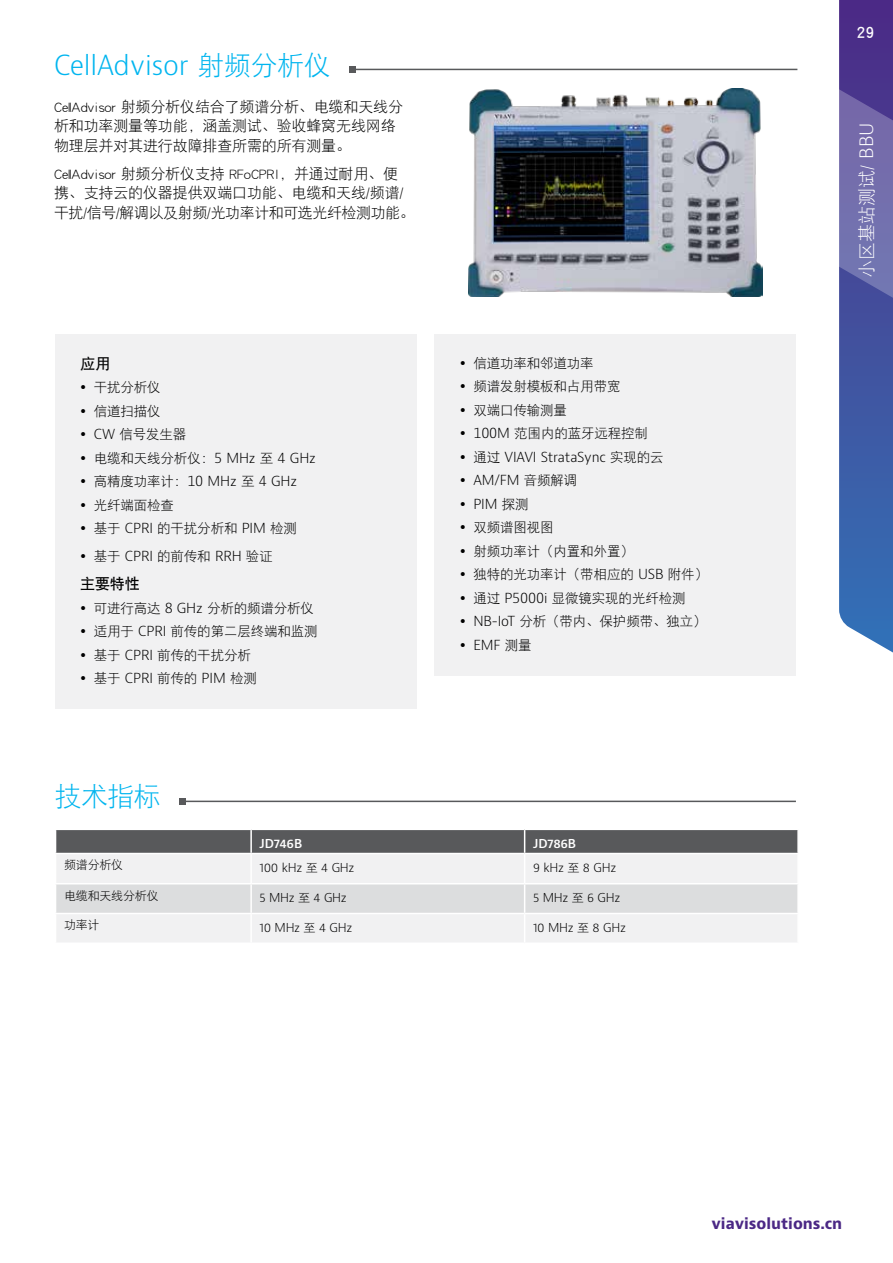
<style>
.page{position:relative;width:893px;height:1263px;background:#fff}
.page>*{position:absolute;margin:0;border:0;box-sizing:border-box;transform-origin:0 0}
.t1{font:300 27px "Bernino Sans";letter-spacing:-.01em;color:#00b5ef}
.t2{font:27px "DFP Hei W3";color:#00b5ef}
.t3{font:18px "DFP Hei W3";color:#fff}
.t4{font:18px "DFP Hei W5";color:#fff}
.t5{font:15px/19.5px "DFP Hei W3";letter-spacing:-.01em;color:#000}
.t6{font:700 15px "Bernino Sans";color:#4b2885}
.t7{font:15px "DFP Hei W7";letter-spacing:-.01em;color:#000}
.t8{font:13.5px/23.5px "DFP Hei W3";letter-spacing:-.01em;color:#000}
.t9{font:300 13.5px/23.5px "Bernino Sans";letter-spacing:-.01em;color:#000}
.t10{font:300 12px "Bernino Sans";letter-spacing:-.025em;color:#000}
.t11{font:12px "DFP Hei W3";letter-spacing:-.015em;color:#000}
.t12{font:600 12px "Bernino Sans";letter-spacing:-.015em;color:#fff}
.s1{font-family:"DFP Hei W3";font-weight:400}
.s2{font-family:"Bernino Sans";font-weight:300}
</style>
<div class="page">
<svg style="left:839px;top:0;width:54px;height:652px;background:#525fa6"></svg>
<hr style="left:353px;top:69px;width:444px;height:1px;background:#58595b">
<svg style="left:350px;top:66px;width:6px;height:6px"></svg>
<div style="left:55px;top:334px;width:361px;height:375px;background:#f1f1f2"></div>
<img style="left:468px;top:88px;width:294px;height:209px">
<div style="left:434px;top:334px;width:362px;height:341px;background:#f1f1f2"></div>
<svg style="left:55px;top:829px;width:743px;height:113px"></svg>
<hr style="left:797px;top:914px;width:2px;height:28px;background:#fff">
<hr style="left:182px;top:801px;width:614px;height:1px;background:#58595b">
<svg style="left:179px;top:798px;width:6px;height:6px"></svg>
<h1 class="t1" style="left:54px;top:48px;width:278px">CellAdvisor <span class="s1">射频分析仪</span></h1>
<p class="t5" style="left:54px;top:96px;width:351px">CellAdvisor 射频分析仪结合了频谱分析、电缆和天线分析和功率测量等功能，涵盖测试、验收蜂窝无线网络物理层并对其进行故障排查所需的所有测量。</p>
<p class="t5" style="left:54px;top:164px;width:362px">CellAdvisor 射频分析仪支持 RFoCPRI，并通过耐用、便携、支持云的仪器提供双端口功能、电缆和天线/频谱/干扰/信号/解调以及射频/光功率计和可选光纤检测功能。</p>
<p class="t7" style="left:80px;top:355px;width:31px">应用</p>
<p class="t8" style="left:94px;top:375px;width:224px">干扰分析仪<br>信道扫描仪<br><span class="s2">CW</span> 信号发生器<br>电缆和天线分析仪：<span class="s2">5 MHz</span> 至 <span class="s2">4 GHz</span></p>
<p class="t9" style="left:94px;top:470px;width:205px"><span class="s1">高精度功率计：</span>10 MHz <span class="s1">至</span> 4 GHz</p>
<p class="t8" style="left:94px;top:493px;width:205px">光纤端面检查<br>基于 <span class="s2">CPRI</span> 的干扰分析和 <span class="s2">PIM</span> 检测</p>
<p class="t8" style="left:94px;top:544px;width:181px">基于 <span class="s2">CPRI</span> 的前传和 <span class="s2">RRH</span> 验证</p>
<p class="t7" style="left:80px;top:576px;width:61px">主要特性</p>
<p class="t8" style="left:94px;top:596px;width:225px">可进行高达 <span class="s2">8 GHz</span> 分析的频谱分析仪适用于 <span class="s2">CPRI</span> 前传的第二层终端和监测基于 <span class="s2">CPRI</span> 前传的干扰分析<br>基于 <span class="s2">CPRI</span> 前传的 <span class="s2">PIM</span> 检测</p>
<h1 class="t2" style="left:55px;top:781px;width:107px">技术指标</h1>
<p class="t8" style="left:473px;top:351px;width:176px">信道功率和邻道功率<br>频谱发射模板和占用带宽<br>双端口传输测量<br><span class="s2">100M</span> 范围内的蓝牙远程控制</p>
<p class="t9" style="left:473px;top:445px;width:192px"><span class="s1">通过</span> VIAVI StrataSync <span class="s1">实现的云<br></span>AM/FM <span class="s1">音频解调<br></span>PIM <span class="s1">探测</span></p>
<p class="t8" style="left:473px;top:515px;width:236px">双频谱图视图<br>射频功率计（内置和外置）<br>独特的光功率计（带相应的 <span class="s2">USB</span> 附件）通过 <span class="s2">P5000i</span> 显微镜实现的光纤检测<br><span class="s2">NB-IoT</span> 分析（带内、保护频带、独立）</p>
<p class="t9" style="left:473px;top:633px;width:60px">EMF <span class="s1">测量</span></p>
<p class="t12" style="left:260px;top:835px;width:44px">JD746B</p>
<p class="t12" style="left:533px;top:835px;width:44px">JD786B</p>
<p class="t11" style="left:64px;top:859px;width:61px">频谱分析仪</p>
<p class="t10" style="left:260px;top:859px;width:96px">100 kHz <span class="s1">至</span> 4 GHz</p>
<p class="t10" style="left:533px;top:859px;width:85px">9 kHz <span class="s1">至</span> 8 GHz</p>
<p class="t11" style="left:64px;top:889px;width:96px">电缆和天线分析仪</p>
<p class="t10" style="left:260px;top:890px;width:89px">5 MHz <span class="s1">至</span> 4 GHz</p>
<p class="t10" style="left:533px;top:890px;width:89px">5 MHz <span class="s1">至</span> 6 GHz</p>
<p class="t11" style="left:64px;top:919px;width:37px">功率计</p>
<p class="t10" style="left:260px;top:919px;width:94px">10 MHz <span class="s1">至</span> 4 GHz</p>
<p class="t10" style="left:533px;top:919px;width:94px">10 MHz <span class="s1">至</span> 8 GHz</p>
<h2 class="t4" style="left:857px;top:21px;width:19px">29</h2>
<h2 class="t3" style="left:857px;top:278px;width:157px;rotate:-90deg">小区基站测试/ <span class="s2">BBU</span></h2>
<p class="t6" style="left:711px;top:1214px;width:132px">viavisolutions.cn</p>
</div>
